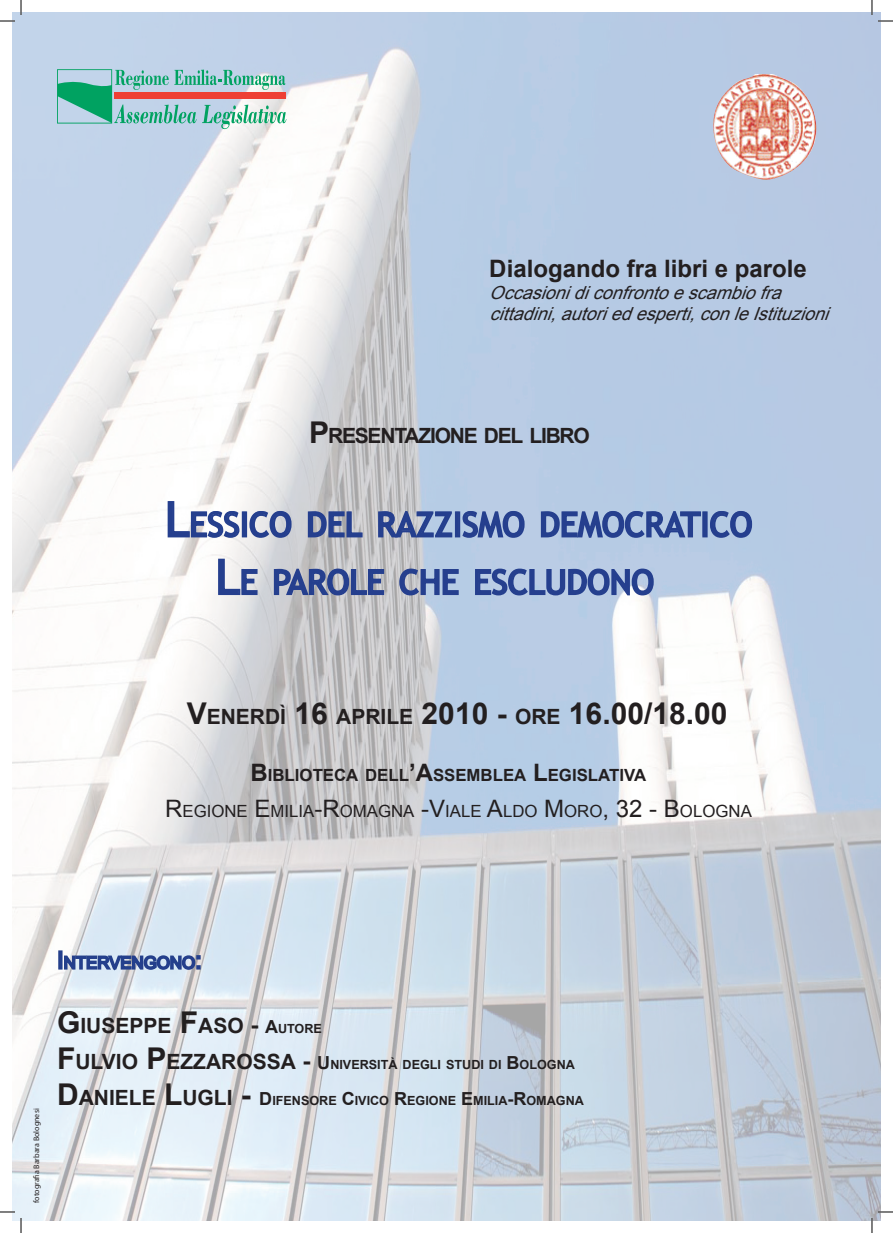
<style>
.page{position:relative;width:893px;height:1233px;background:#fff}
.page>*{position:absolute;margin:0;border:0;box-sizing:border-box;transform-origin:0 0}
.t1{font:33.6px/57.6px "Trebuchet MS";color:#253f8e}
.t2{font:700 30px "Arial";color:#231f20}
.t3{font:700 24px "Arial";color:#231f20}
.t4{font:700 21px "Arial";letter-spacing:-.055em;color:#231f20}
.t5{font:700 21px "Arial";color:#231f20}
.t6{font:italic 18px/21.6px "Arial";color:#231f20}
.t7{font:16.8px/36px "Arial";color:#231f20}
.t8{font:700 12.6px "Arial";color:#231f20}
.t9{font:8px "Myriad Pro";color:#231f20}
.s1{font-size:30px}
.s2{font-size:48px}
.s3{font-size:21px}
.s4{font-weight:700;font-size:24px}
.s5{font-weight:700}
.s6{font-size:24px}
.s7{font-size:18px}
.s8{font-size:12.6px}
</style>
<div class="page">
<img style="left:12px;top:12px;width:868px;height:1208px">
<svg style="left:167px;top:500px;width:73px;height:39px"></svg>
<div style="left:242px;top:511px;width:5px;height:26px;border:2px solid #253f8e"></div>
<svg style="left:248px;top:510px;width:44px;height:29px"></svg>
<svg style="left:307px;top:510px;width:56px;height:28px"></svg>
<svg style="left:377px;top:510px;width:76px;height:29px"></svg>
<div style="left:455px;top:511px;width:5px;height:26px;border:2px solid #253f8e"></div>
<svg style="left:461px;top:510px;width:64px;height:29px"></svg>
<svg style="left:540px;top:510px;width:162px;height:29px"></svg>
<div style="left:702px;top:511px;width:5px;height:26px;border:2px solid #253f8e"></div>
<svg style="left:709px;top:510px;width:44px;height:29px"></svg>
<svg style="left:217px;top:557px;width:41px;height:39px"></svg>
<svg style="left:273px;top:567px;width:112px;height:30px"></svg>
<svg style="left:398px;top:567px;width:61px;height:29px"></svg>
<svg style="left:474px;top:567px;width:180px;height:29px"></svg>
<div style="left:58px;top:950px;width:5px;height:19px;border:2px solid #243f8a"></div>
<svg style="left:63px;top:952px;width:138px;height:22px"></svg>
<svg style="left:57px;top:69px;width:229px;height:60px"></svg>
<img style="left:706px;top:74px;width:118px;height:107px">
<svg style="left:0;top:1211px;width:15px;height:1px"></svg>
<svg style="left:877px;top:1211px;width:15px;height:1px"></svg>
<svg style="left:0;top:0;width:22px;height:22px"></svg>
<svg style="left:20px;top:1218px;width:2px;height:15px"></svg>
<svg style="left:871px;top:0;width:21px;height:22px"></svg>
<svg style="left:871px;top:1218px;width:1px;height:15px"></svg>
<h3 class="t3" style="left:489px;top:253px;width:319px">DIALOGANDO FRA LIBRI E PAROLE</h3>
<h3 class="t6" style="left:489px;top:282px;width:348px">Occasioni di confronto e scambio fra cittadini, autori ed esperti, con le Istituzioni</h3>
<h3 class="t4" style="left:309px;top:421px;width:282px"><span class="s1">P</span>RESENTAZIONE DEL LIBRO</h3>
<h1 class="t1" style="left:215px;top:496px;width:538px;text-indent:-50px"><span class="s2">L</span>ESSICO DEL RAZZISMO DEMOCRATICO<br><span class="s2">L</span>E PAROLE CHE ESCLUDONO</h1>
<h2 class="t2" style="left:187px;top:693px;width:542px">V<span class="s3">ENERDÌ</span> 16 <span class="s3">APRILE</span> 2010 - <span class="s3">ORE</span> 16.00/18.00</h2>
<h3 class="t7" style="left:165px;top:757px;width:588px;text-indent:85px"><span class="s4">B</span> <span class="s5">IBLIOTECA DELL</span><span class="s4">’A</span><span class="s5">SSEMBLEA</span> <span class="s4">L</span><span class="s5">EGISLATIVA<br></span><span class="s6">R</span>EGIONE <span class="s6">E</span> MILIA<span class="s6">-R</span>OMAGNA <span class="s6">-V</span>IALE <span class="s6">A</span>LDO <span class="s6">M</span> ORO<span class="s6">, 32 - B</span>OLOGNA</h3>
<p class="t9" style="left:32px;top:1203px;width:96px;rotate:-90deg">fotografia Barbara Bolognesi</p>
<h3 class="t5" style="left:57px;top:1012px;width:266px"><span class="s1">G</span> IUSEPPE <span class="s1">F</span>ASO <span class="s6">-</span> <span class="s7">A</span><span class="s8">UTORE</span></h3>
<p class="t8" style="left:57px;top:1056px;width:519px"><span class="s1">F</span><span class="s3">ULVIO</span> <span class="s1">P</span><span class="s3">EZZAROSSA</span> <span class="s6">-</span> <span class="s7">U</span> NIVERSITÀ DEGLI STUDI DI <span class="s7">B</span>OLOGNA</p>
<p class="t8" style="left:57px;top:1092px;width:528px"><span class="s1">D</span><span class="s3">ANIELE</span> <span class="s1">L</span><span class="s3">UGLI</span> <span class="s1">-</span> <span class="s7">D</span>IFENSORE <span class="s7">C</span>IVICO <span class="s7">R</span>EGIONE <span class="s7">E</span>MILIA<span class="s7">-R</span>OMAGNA</p>
</div>
